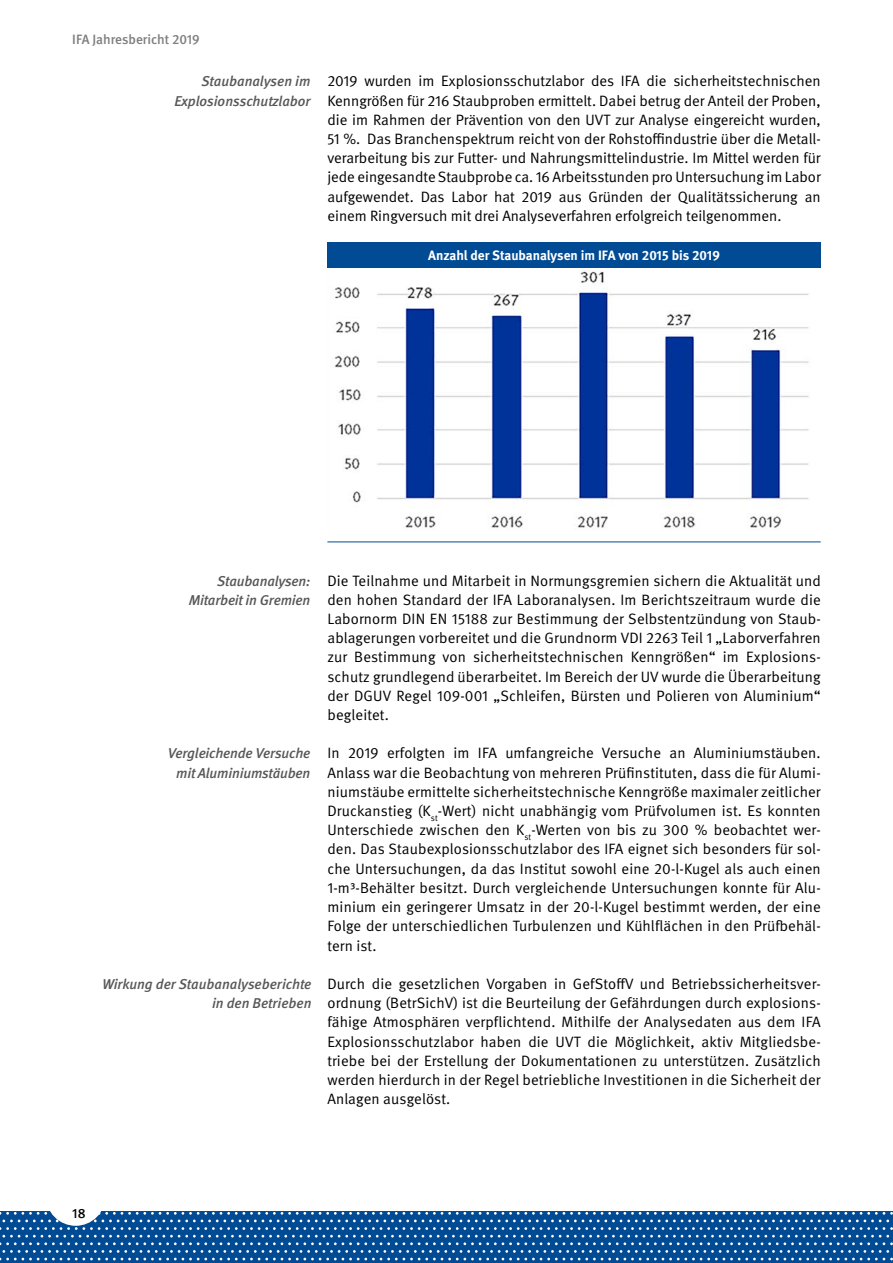
<style>
.page{position:relative;width:893px;height:1263px;background:#fff}
.page>*{position:absolute;margin:0;border:0;box-sizing:border-box;transform-origin:0 0}
.Grundtext{font:15px/19.2px "DGUV Meta";letter-spacing:.005em;color:#000;text-align:justify}
.Marginalie{font:italic 500 14.25px/19.2px "DGUV Meta";letter-spacing:-.01em;color:#58585a;text-align:right}
.t1{font:700 13.5px "DGUV Meta";color:#fff}
.t2{font:500 13.5px "DGUV Meta";color:#7e7f81}
.t3{font:500 13.5px "DGUV Meta";color:#000}
</style>
<div class="page">
<div style="left:0;top:1212px;width:893px;height:51px;background:#004b93"></div>
<svg style="left:0;top:1212px;width:893px;height:48px"></svg>
<div style="left:46px;top:1166px;width:59px;height:60px;background:#fff;border-radius:50%"></div>
<img style="left:334px;top:271px;width:475px;height:257px">
<div style="left:327px;top:242px;width:494px;height:26px;background:#004b93"></div>
<hr style="left:327px;top:541px;width:494px;height:1px;background:#004b93">
<p class="t2" style="left:72px;top:32px;width:129px">IFA Jahresbericht 2019</p>
<p class="Marginalie" style="left:174px;top:72px;width:138px">Staubanalysen im<br>Explosionsschutzlabor</p>
<p class="Grundtext" style="left:327px;top:72px;width:495px">2019 wurden im Explosionsschutzlabor des IFA die sicherheitstechnischen Kenngrößen für 216 Staubproben ermittelt. Dabei betrug der Anteil der Proben, die im Rahmen der Prävention von den UVT zur Analyse eingereicht wurden, 51 %. Das Branchenspektrum reicht von der Rohstoffindustrie über die Metall&shy;verarbeitung bis zur Futter- und Nahrungsmittelindustrie. Im Mittel werden für jede eingesandte Staubprobe ca. 16 Arbeitsstunden pro Untersuchung im Labor aufgewendet. Das Labor hat 2019 aus Gründen der Qualitätssicherung an einem Ringversuch mit drei Analyseverfahren erfolgreich teilgenommen.</p>
<p class="t1" style="left:428px;top:247px;width:293px">Anzahl der Staubanalysen im IFA von 2015 bis 2019</p>
<p class="Marginalie" style="left:217px;top:571px;width:95px">Staubanalysen:</p>
<p class="Marginalie" style="left:189px;top:591px;width:123px">Mitarbeit in Gremien</p>
<p class="Marginalie" style="left:168px;top:744px;width:144px">Vergleichende Versuche</p>
<p class="Marginalie" style="left:176px;top:763px;width:136px">mit Aluminiumstäuben</p>
<p class="Marginalie" style="left:102px;top:975px;width:211px">Wirkung der Staubanalyseberichte</p>
<p class="Marginalie" style="left:212px;top:994px;width:101px">in den Betrieben</p>
<p class="Grundtext" style="left:327px;top:571px;width:495px">Die Teilnahme und Mitarbeit in Normungsgremien sichern die Aktualität und den hohen Standard der IFA Laboranalysen. Im Berichtszeitraum wurde die Labornorm DIN EN 15188 zur Bestimmung der Selbstentzündung von Staub&shy;ablagerungen vorbereitet und die Grundnorm VDI 2263 Teil 1 „Laborverfahren zur Bestimmung von sicherheitstechnischen Kenngrößen“ im Explosions&shy;schutz grundlegend überarbeitet. Im Bereich der UV wurde die Überarbeitung der DGUV Regel 109-001 „Schleifen, Bürsten und Polieren von Aluminium“ begleitet.</p>
<p class="Grundtext" style="left:327px;top:744px;width:495px">In 2019 erfolgten im IFA umfangreiche Versuche an Aluminiumstäuben.<br>Anlass war die Beobachtung von mehreren Prüfinstituten, dass die für Alumi&shy;niumstäube ermittelte sicherheitstechnische Kenngröße maximaler zeitlicher Druckanstieg (K<sub>st</sub>-Wert) nicht unabhängig vom Prüfvolumen ist. Es konnten Unterschiede zwischen den K<sub>st</sub>-Werten von bis zu 300 % beobachtet wer&shy;den. Das Staubexplosionsschutzlabor des IFA eignet sich besonders für sol&shy;che Untersuchungen, da das Institut sowohl eine 20-l-Kugel als auch einen 1-m³-Behälter besitzt. Durch vergleichende Untersuchungen konnte für Alu&shy;minium ein geringerer Umsatz in der 20-l-Kugel bestimmt werden, der eine Folge der unterschiedlichen Turbulenzen und Kühlflächen in den Prüfbehäl&shy;tern ist.</p>
<p class="Grundtext" style="left:327px;top:974px;width:495px">Durch die gesetzlichen Vorgaben in GefStoffV und Betriebssicherheitsver&shy;ordnung (BetrSichV) ist die Beurteilung der Gefährdungen durch explosions&shy;fähige Atmosphären verpflichtend. Mithilfe der Analysedaten aus dem IFA Explosionsschutzlabor haben die UVT die Möglichkeit, aktiv Mitgliedsbe&shy;triebe bei der Erstellung der Dokumentationen zu unterstützen. Zusätzlich werden hierdurch in der Regel betriebliche Investitionen in die Sicherheit der Anlagen ausgelöst.</p>
<p class="t3" style="left:72px;top:1205px;width:15px">18</p>
</div>
